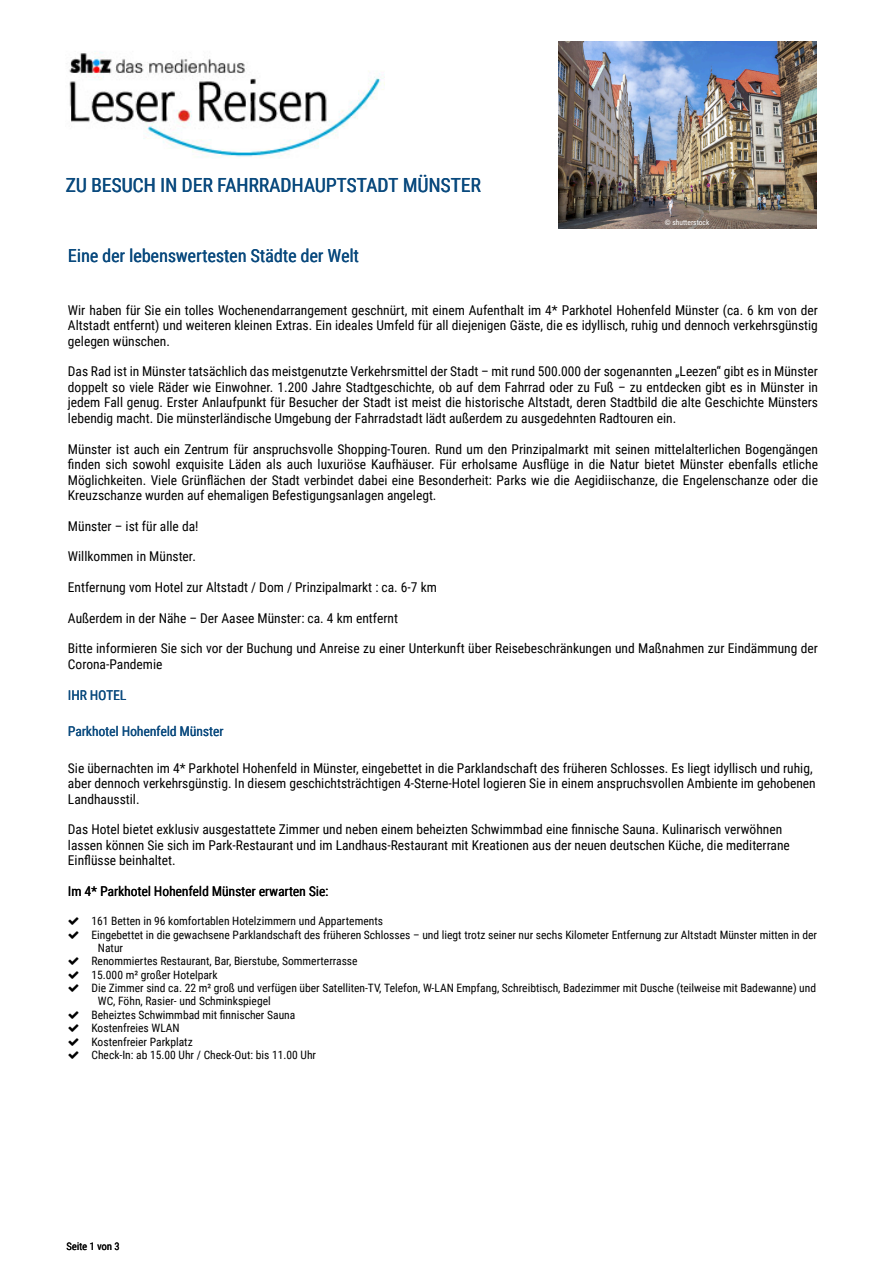
<style>
.page{position:relative;width:893px;height:1263px;background:#fff}
.page>*{position:absolute;margin:0;border:0;box-sizing:border-box;transform-origin:0 0}
.t1{font:19.5px "Roboto Condensed";color:#0a4a7e}
.t2{font:18px "Roboto Condensed";color:#0a4a7e}
.t3{font:13.5px/15.6px "Roboto Condensed";color:#000;text-align:justify}
.t4{font:13.5px "Roboto Condensed";color:#0a4a7e}
.t5{font:11.55px "Roboto Condensed";color:#000}
.t6{font:10.5px "Roboto Condensed";color:#000}
.t7{font:7.5px "Roboto Condensed";color:#fff}
</style>
<div class="page">
<img style="left:69px;top:51px;width:316px;height:108px">
<img style="left:558px;top:41px;width:258px;height:188px">
<h1 class="t1" style="left:66px;top:176px;width:417px">ZU BESUCH IN DER FAHRRADHAUPTSTAD T MÜNSTER</h1>
<h2 class="t2" style="left:68px;top:247px;width:292px">Eine der lebenswertesten Städte der Welt</h2>
<p class="t7" style="left:665px;top:219px;width:46px">© shutterstock</p>
<p class="t3" style="left:68px;top:303px;width:751px">Wir haben für Sie ein tolles Wochenendarrangement geschnürt, mit einem Aufenthalt im 4* Parkhotel Hohenfeld Münster (ca. 6 km von der Altstadt entfernt) und weiteren kleinen Extras. Ein ideales Umfeld für all diejenigen Gäste, die es idyllisch, ruhig und dennoch verkehrsgünstig gelegen wünschen.</p>
<p class="t3" style="left:68px;top:365px;width:752px">Das Rad ist in Münster tatsächlich das meistgenutzte Verkehrsmittel der Stadt – mit rund 500.000 der sogenannten „Leezen“ gibt es in Münster doppelt so viele Räder wie Einwohner. 1.200 Jahre Stadtgeschichte, ob auf dem Fahrrad oder zu Fuß – zu entdecken gibt es in Münster in jedem Fall genug. Erster Anlaufpunkt für Besucher der Stadt ist meist die historische Altstadt, deren Stadtbild die alte Geschichte Münsters lebendig macht. Die münsterländische Umgebung der Fahrradstadt lädt außerdem zu ausgedehnten Radtouren ein.</p>
<p class="t3" style="left:68px;top:442px;width:751px">Münster ist auch ein Zentrum für anspruchsvolle Shopping-Touren. Rund um den Prinzipalmarkt mit seinen mittelalterlichen Bogengängen finden sich sowohl exquisite Läden als auch luxuriöse Kaufhäuser. Für erholsame Ausflüge in die Natur bietet Münster ebenfalls etliche Möglichkeiten. Viele Grünflächen der Stadt verbindet dabei eine Besonderheit: Parks wie die Aegidiischanze, die Engelenschanze oder die Kreuzschanze wurden auf ehemaligen Befestigungsanlagen angelegt.</p>
<p class="t3" style="left:68px;top:519px;width:132px">Münster – ist für alle da!</p>
<p class="t3" style="left:68px;top:550px;width:129px">Willkommen in Münster.</p>
<p class="t3" style="left:68px;top:580px;width:370px">Entfernung vom Hotel zur Altstadt / Dom / Prinzipalmarkt : ca. 6-7 km</p>
<p class="t3" style="left:68px;top:611px;width:332px">Außerdem in der Nähe – Der Aasee Münster: ca. 4 km entfernt</p>
<p class="t3" style="left:68px;top:642px;width:751px">Bitte informieren Sie sich vor der Buchung und Anreise zu einer Unterkunft über Reisebeschränkungen und Maßnahmen zur Eindämmung der<br>Corona-Pandemie</p>
<p class="t4" style="left:68px;top:689px;width:60px">IHR HOTEL</p>
<p class="t4" style="left:68px;top:725px;width:157px">Parkhotel Hohenfeld Münster</p>
<p class="t3" style="left:68px;top:761px;width:749px;text-align:left">Sie übernachten im 4* Parkhotel Hohenfeld in Münster, eingebettet in die Parklandschaft des früheren Schlosses. Es liegt idyllisch und ruhig, aber dennoch verkehrsgünstig. In diesem geschichtsträchtigen 4-Sterne-Hotel logieren Sie in einem anspruchsvollen Ambiente im gehobenen<br>Landhausstil.</p>
<p class="t3" style="left:68px;top:823px;width:723px;text-align:left">Das Hotel bietet exklusiv ausgestattete Zimmer und neben einem beheizten Schwimmbad eine finnische Sauna. Kulinarisch verwöhnen lassen können Sie sich im Park-Restaurant und im Landhaus-Restaurant mit Kreationen aus der neuen deutschen Küche, die mediterrane<br>Einflüsse beinhaltet.</p>
<p class="t3" style="left:68px;top:884px;width:262px">Im 4* Parkhotel Hohenfeld Münster erwarten Sie:</p>
<p class="t5" style="left:92px;top:916px;width:293px">161 Betten in 96 komfortablen Hotelzimmern und Appartements</p>
<p class="t5" style="left:92px;top:929px;width:727px">Eingebettet in die gewachsene Parklandschaft des früheren Schlosses – und liegt trotz seiner nur sechs Kilometer Entfernung zur Altstadt Münster mitten in der</p>
<p class="t5" style="left:98px;top:942px;width:27px">Natur</p>
<p class="t5" style="left:92px;top:956px;width:268px">Renommiertes Restaurant, Bar, Bierstube, Sommerterrasse</p>
<p class="t5" style="left:92px;top:969px;width:128px">15.000 m² großer Hotelpark</p>
<p class="t5" style="left:92px;top:983px;width:726px">Die Zimmer sind ca. 22 m² groß und verfügen über Satelliten-TV, Telefon, W-LAN Empfang, Schreibtisch, Badezimmer mit Dusche (teilweise mit Badewanne) und</p>
<p class="t5" style="left:98px;top:996px;width:174px">WC, Föhn, Rasier- und Schminkspiegel</p>
<p class="t5" style="left:92px;top:1010px;width:205px">Beheiztes Schwimmbad mit finnischer Sauna</p>
<p class="t5" style="left:92px;top:1023px;width:90px">Kostenfreies WLAN</p>
<p class="t5" style="left:92px;top:1036px;width:103px">Kostenfreier Parkplatz</p>
<p class="t5" style="left:92px;top:1050px;width:226px">Check-In: ab 15.00 Uhr / Check-Out: bis 11.00 Uhr</p>
<p class="t6" style="left:66px;top:1242px;width:55px">Seite 1 von 3</p>
</div>
